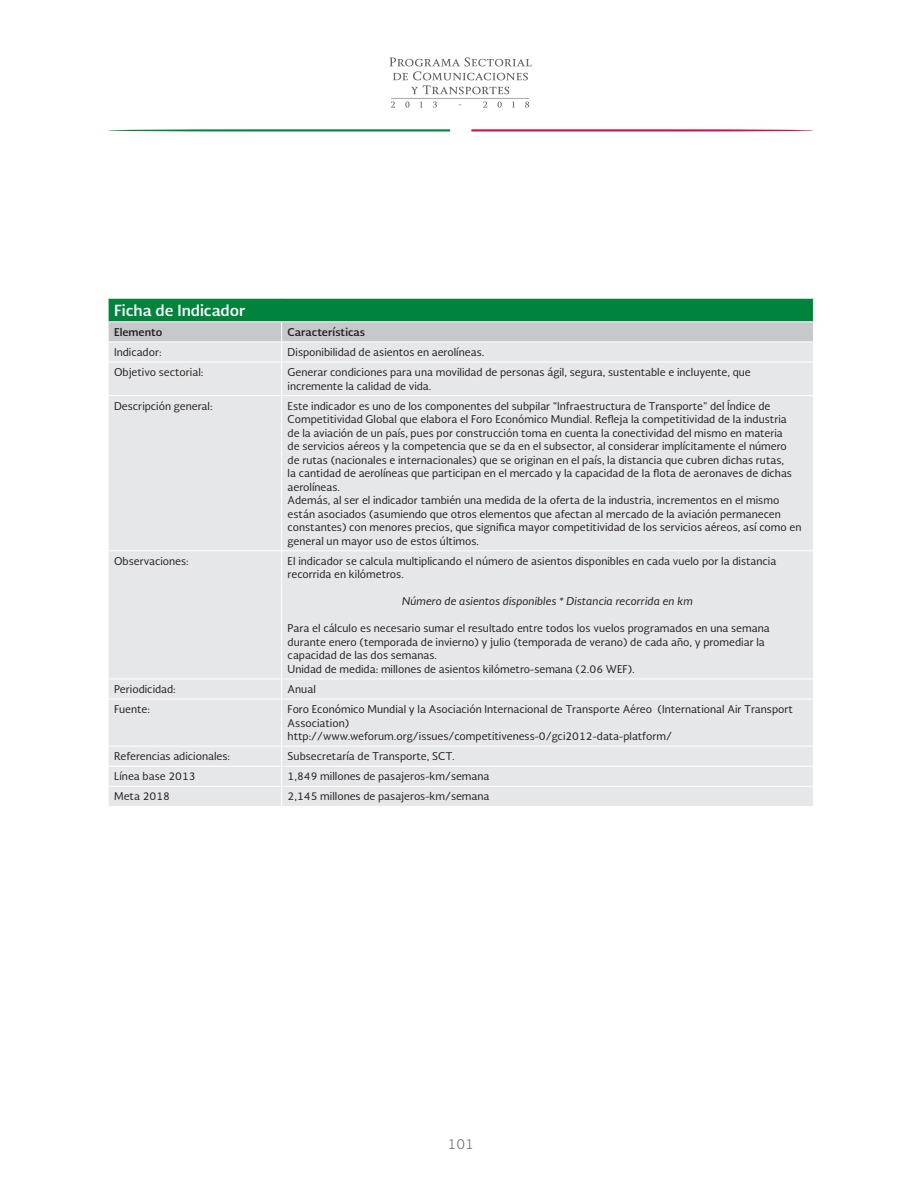
<style>
.page{position:relative;width:920px;height:1190px;background:#fff}
.page>*{position:absolute;margin:0;border:0;box-sizing:border-box;transform-origin:0 0}
.t1{font:700 15px "Soberana Sans";color:#fff}
.t2{font:300 13.5px "Soberana Sans";color:#646569}
.t3{font:10.5px/13.5px "Soberana Sans";color:#231f20}
.t4{font:italic 10.5px "Soberana Sans";color:#231f20}
.t5{font:700 10.5px "Soberana Sans";color:#231f20}
</style>
<div class="page">
<svg style="left:108px;top:129px;width:342px;height:2px"></svg>
<svg style="left:471px;top:129px;width:342px;height:2px"></svg>
<svg style="left:391px;top:101px;width:4px;height:6px"></svg>
<svg style="left:405px;top:101px;width:4px;height:7px"></svg>
<svg style="left:433px;top:101px;width:4px;height:7px"></svg>
<svg style="left:483px;top:101px;width:4px;height:6px"></svg>
<svg style="left:497px;top:101px;width:4px;height:7px"></svg>
<svg style="left:525px;top:101px;width:4px;height:7px"></svg>
<svg style="left:389px;top:57px;width:142px;height:37px"></svg>
<hr style="left:391px;top:98px;width:138px;height:1px;background:#a8a9ad">
<div style="left:109px;top:362px;width:704px;height:444px;background:#e6e7e9"></div>
<hr style="left:282px;top:395px;width:531px;height:1px;background:#fff">
<hr style="left:282px;top:550px;width:531px;height:1px;background:#fff">
<hr style="left:282px;top:678px;width:531px;height:1px;background:#fff">
<hr style="left:282px;top:698px;width:531px;height:1px;background:#fff">
<hr style="left:282px;top:745px;width:531px;height:1px;background:#fff">
<hr style="left:282px;top:765px;width:531px;height:1px;background:#fff">
<hr style="left:282px;top:786px;width:531px;height:1px;background:#fff">
<svg style="left:108px;top:298px;width:706px;height:63px;background:#8bbba3"></svg>
<hr style="left:281px;top:362px;width:1px;height:33px;background:#fff">
<hr style="left:108px;top:395px;width:174px;height:1px;background:#fff">
<hr style="left:281px;top:396px;width:1px;height:154px;background:#fff">
<hr style="left:108px;top:550px;width:174px;height:1px;background:#fff">
<hr style="left:281px;top:551px;width:1px;height:127px;background:#fff">
<hr style="left:108px;top:678px;width:174px;height:1px;background:#fff">
<svg style="left:281px;top:679px;width:1px;height:19px"></svg>
<hr style="left:108px;top:698px;width:174px;height:1px;background:#fff">
<hr style="left:281px;top:699px;width:1px;height:46px;background:#fff">
<hr style="left:108px;top:745px;width:174px;height:1px;background:#fff">
<hr style="left:108px;top:765px;width:174px;height:1px;background:#fff">
<hr style="left:108px;top:786px;width:174px;height:1px;background:#fff">
<svg style="left:281px;top:746px;width:1px;height:60px"></svg>
<h1 class="t1" style="left:114px;top:300px;width:133px">Ficha de Indicador</h1>
<p class="t5" style="left:114px;top:325px;width:50px">Elemento</p>
<p class="t5" style="left:288px;top:325px;width:79px">Características</p>
<p class="t3" style="left:114px;top:345px;width:49px">Indicador:</p>
<p class="t3" style="left:288px;top:345px;width:198px">Disponibilidad de asientos en aerolíneas.</p>
<p class="t3" style="left:114px;top:365px;width:91px">Objetivo sectorial:</p>
<p class="t3" style="left:288px;top:365px;width:464px">Generar condiciones para una movilidad de personas ágil, segura, sustentable e incluyente, que incremente la calidad de vida.</p>
<p class="t3" style="left:114px;top:399px;width:100px">Descripción general:</p>
<p class="t3" style="left:288px;top:399px;width:515px">Este indicador es uno de los componentes del subpilar “Infraestructura de Transporte” del Índice de Competitividad Global que elabora el Foro Económico Mundial. Refleja la competitividad de la industria de la aviación de un país, pues por construcción toma en cuenta la conectividad del mismo en materia<br>de servicios aéreos y la competencia que se da en el subsector, al considerar implícitamente el número de rutas (nacionales e internacionales) que se originan en el país, la distancia que cubren dichas rutas,<br>la cantidad de aerolíneas que participan en el mercado y la capacidad de la flota de aeronaves de dichas aerolíneas.<br>Además, al ser el indicador también una medida de la oferta de la industria, incrementos en el mismo están asociados (asumiendo que otros elementos que afectan al mercado de la aviación permanecen constantes) con menores precios, que significa mayor competitividad de los servicios aéreos, así como en general un mayor uso de estos últimos.</p>
<p class="t3" style="left:114px;top:554px;width:76px">Observaciones:</p>
<p class="t3" style="left:288px;top:554px;width:490px">El indicador se calcula multiplicando el número de asientos disponibles en cada vuelo por la distancia recorrida en kilómetros.</p>
<p class="t4" style="left:402px;top:594px;width:292px">Número de asientos disponibles * Distancia recorrida en km</p>
<p class="t3" style="left:288px;top:621px;width:483px">Para el cálculo es necesario sumar el resultado entre todos los vuelos programados en una semana durante enero (temporada de invierno) y julio (temporada de verano) de cada año, y promediar la capacidad de las dos semanas.<br>Unidad de medida: millones de asientos kilómetro-semana (2.06 WEF).</p>
<p class="t3" style="left:114px;top:682px;width:63px">Periodicidad:</p>
<p class="t3" style="left:288px;top:682px;width:30px">Anual</p>
<p class="t3" style="left:114px;top:702px;width:37px">Fuente:</p>
<p class="t3" style="left:288px;top:702px;width:507px">Foro Económico Mundial y la Asociación Internacional de Transporte Aéreo (International Air Transport<br>Association)<br>http://www.weforum.org/issues/competitiveness-0/gci2012-data-platform/</p>
<p class="t3" style="left:114px;top:749px;width:117px">Referencias adicionales:</p>
<p class="t3" style="left:288px;top:749px;width:168px">Subsecretaría de Transporte, SCT.</p>
<p class="t3" style="left:114px;top:769px;width:83px">Línea base 2013</p>
<p class="t3" style="left:288px;top:769px;width:203px">1,849 millones de pasajeros-km/semana</p>
<p class="t3" style="left:114px;top:789px;width:57px">Meta 2018</p>
<p class="t3" style="left:288px;top:789px;width:203px">2,145 millones de pasajeros-km/semana</p>
<p class="t2" style="left:447px;top:1134px;width:28px">101</p>
</div>
